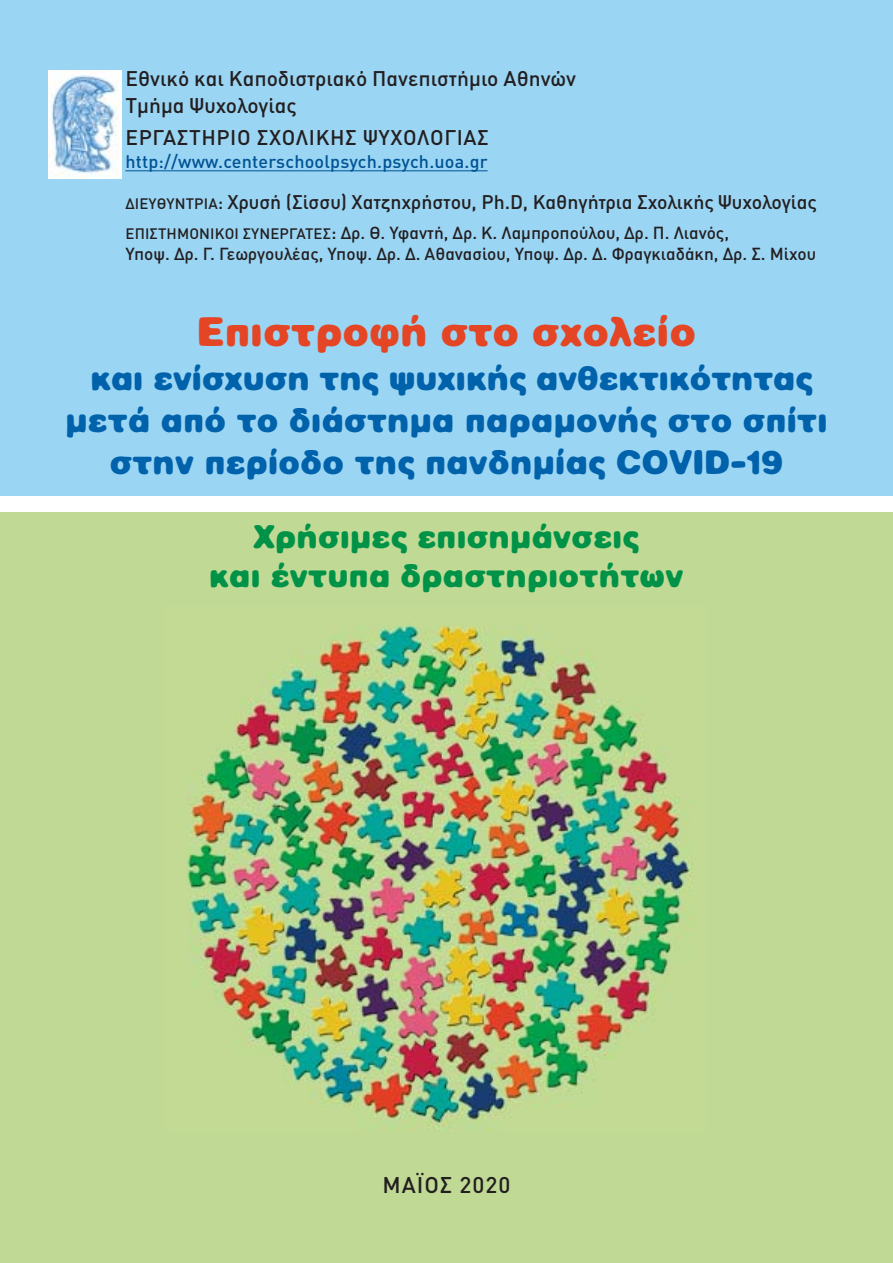
<style>
.page{position:relative;width:893px;height:1263px;background:#fff}
.page>*{position:absolute;margin:0;border:0;box-sizing:border-box;transform-origin:0 0}
.t1{font:42px "CF Fat";letter-spacing:.03em;color:#e44524}
.t2{font:34.5px/42px "CF Fat";letter-spacing:.03em;color:#0062ab;text-align:center}
.t3{font:33px/39px "CF Fat";letter-spacing:.03em;color:#009347;text-align:center}
.t4{font:500 22.5px "DIN Pro";letter-spacing:.04em;color:#231f20}
.t5{font:500 21px/27px "DIN Pro";color:#231f20}
.t6{font:500 21px "DIN Pro";letter-spacing:.03em;color:#231f20}
.t7{font:500 19.5px "DIN Pro";letter-spacing:-.005em;color:#231f20}
.t8{font:500 18px "DIN Pro";letter-spacing:.01em;color:#005394}
.t9{font:500 17.25px/20.7px "DIN Pro";color:#231f20}
.s1{font-size:15px}
.s2{font-size:18px}
</style>
<div class="page">
<div style="left:0;top:512px;width:893px;height:751px;background:#c0da95"></div>
<div style="left:0;top:0;width:893px;height:495px;background:#9bd5f4"></div>
<hr style="left:125px;top:170px;width:363px;height:1px;background:#005394">
<img style="left:49px;top:70px;width:72px;height:109px">
<img style="left:187px;top:625px;width:506px;height:506px">
<p class="t5" style="left:125px;top:66px;width:452px">Εθνικό και Καποδιστριακό Πανεπιστήμιο Αθηνών<br>Τμήμα Ψυχολογίας</p>
<p class="t6" style="left:125px;top:125px;width:365px">ΕΡΓΑΣΤΗΡΙΟ ΣΧΟΛΙΚΗΣ ΨΥΧΟΛΟΓΙΑΣ</p>
<p class="t8" style="left:125px;top:152px;width:364px">http://www.centerschoolpsych.psych.uoa.gr</p>
<p class="t7" style="left:125px;top:191px;width:693px"><span class="s1">ΔΙΕΥΘΥΝΤΡΙΑ</span><span class="s2">:</span> Χρυσή (Σίσσυ) Χατζηχρήστου, Ph.D, Καθηγήτρια Σχολικής Ψυχολογίας</p>
<p class="t9" style="left:125px;top:223px;width:692px"><span class="s1">ΕΠΙΣΤΗΜΟΝΙΚΟΙ ΣΥΝΕΡΓΑΤΕΣ</span><span class="s2">:</span> Δρ. Θ. Υφαντή, Δρ. Κ. Λαμπροπούλου, Δρ. Π. Λιανός,<br>Υποψ. Δρ. Γ. Γεωργουλέας, Υποψ. Δρ. Δ. Αθανασίου, Υποψ. Δρ. Δ. Φραγκιαδάκη, Δρ. Σ. Μίχου</p>
<h1 class="t1" style="left:197px;top:307px;width:499px">Επιστροφή στο σχολείο</h1>
<h2 class="t2" style="left:66px;top:357px;width:763px">και ενίσχυση της ψυχικής ανθεκτικότητας μετά από το διάστημα παραμονής στο σπίτι στην περίοδο της πανδημίας COVID-19</h2>
<h3 class="t3" style="left:209px;top:517px;width:475px">Χρήσιμες επισημάνσεις<br>και έντυπα δραστηριοτήτων</h3>
<h3 class="t4" style="left:382px;top:1172px;width:129px">ΜΑЇΟΣ 2020</h3>
</div>
